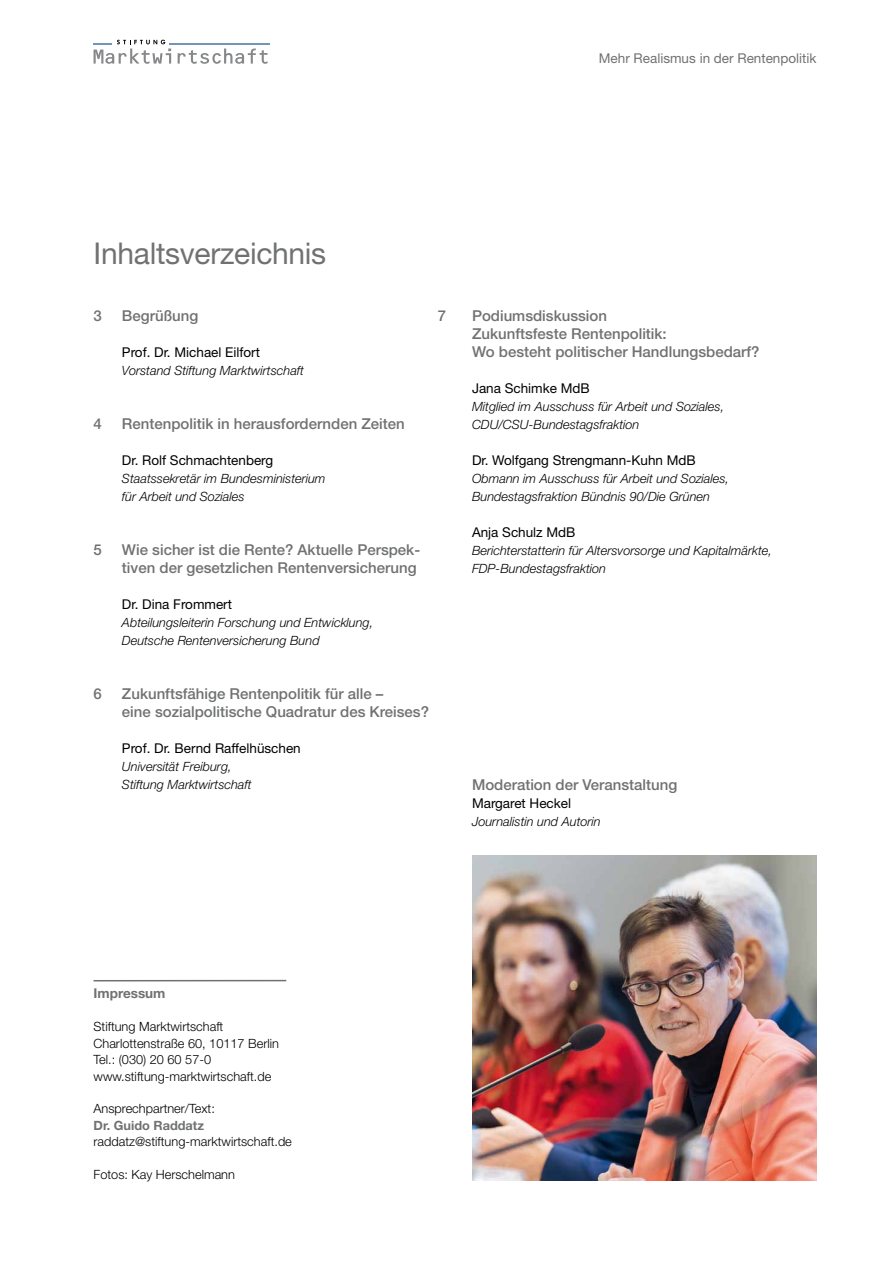
<style>
.page{position:relative;width:893px;height:1263px;background:#fff}
.page>*{position:absolute;margin:0;border:0;box-sizing:border-box;transform-origin:0 0}
.t1{font:30px "Helvetica Neue LT Pro";letter-spacing:-.01em;color:#707172}
.t2{font:500 15px/18px "Helvetica Neue LT Pro";color:#707172}
.t3{font:13.5px "Helvetica Neue LT Pro";color:#000}
.t4{font:13.5px "Helvetica Neue LT Pro";color:#707172}
.t5{font:700 13.5px "Helvetica Neue LT Pro";color:#707172}
.t6{font:italic 300 12.75px/18px "Helvetica Neue LT Pro";color:#000}
.t7{font:300 12.75px/16.5px "Helvetica Neue LT Pro";color:#000}
.t8{font:700 12.75px "Helvetica Neue LT Pro";color:#707172}
</style>
<div class="page">
<svg style="left:178px;top:49px;width:90px;height:15px"></svg>
<svg style="left:94px;top:40px;width:77px;height:24px"></svg>
<hr style="left:169px;top:43px;width:101px;height:1px;background:#7496b6">
<hr style="left:94px;top:980px;width:192px;height:1px;background:#707172">
<img style="left:472px;top:855px;width:344px;height:325px">
<p class="t4" style="left:599px;top:50px;width:219px">Mehr Realismus in der Rentenpolitik</p>
<h1 class="t1" style="left:94px;top:235px;width:234px">Inhaltsverzeichnis</h1>
<p class="t2" style="left:94px;top:307px;width:10px">3</p>
<p class="t2" style="left:122px;top:307px;width:78px">Begrüßung</p>
<p class="t3" style="left:122px;top:344px;width:140px">Prof. Dr. Michael Eilfort</p>
<p class="t6" style="left:122px;top:361px;width:184px">Vorstand Stiftung Marktwirtschaft</p>
<p class="t2" style="left:438px;top:307px;width:10px">7</p>
<p class="t2" style="left:94px;top:415px;width:10px">4</p>
<p class="t2" style="left:122px;top:415px;width:284px">Rentenpolitik in herausfordernden Zeiten</p>
<p class="t3" style="left:122px;top:452px;width:153px">Dr. Rolf Schmachtenberg</p>
<p class="t6" style="left:122px;top:469px;width:205px">Staatssekretär im Bundesministerium für Arbeit und Soziales</p>
<p class="t2" style="left:94px;top:541px;width:10px">5</p>
<p class="t2" style="left:122px;top:541px;width:300px">Wie sicher ist die Rente? Aktuelle Perspek&shy;tiven der gesetzlichen Rentenversicherung</p>
<p class="t3" style="left:122px;top:596px;width:112px">Dr. Dina Frommert</p>
<p class="t6" style="left:122px;top:613px;width:253px">Abteilungsleiterin Forschung und Entwicklung,<br>Deutsche Rentenversicherung Bund</p>
<p class="t2" style="left:94px;top:685px;width:10px">6</p>
<p class="t2" style="left:122px;top:685px;width:309px">Zukunftsfähige Rentenpolitik für alle –<br>eine sozialpolitische Quadratur des Kreises?</p>
<p class="t3" style="left:122px;top:740px;width:180px">Prof. Dr. Bernd Raffelhüschen</p>
<p class="t6" style="left:122px;top:757px;width:131px">Universität Freiburg,<br>Stiftung Marktwirtschaft</p>
<p class="t2" style="left:472px;top:307px;width:289px">Podiumsdiskussion<br>Zukunftsfeste Rentenpolitik:<br>Wo besteht politischer Handlungsbedarf?</p>
<p class="t3" style="left:472px;top:380px;width:119px">Jana Schimke MdB</p>
<p class="t6" style="left:472px;top:397px;width:254px">Mitglied im Ausschuss für Arbeit und Soziales,<br>CDU/CSU-Bundestagsfraktion</p>
<p class="t3" style="left:472px;top:452px;width:225px">Dr. Wolfgang Strengmann-Kuhn MdB</p>
<p class="t6" style="left:472px;top:469px;width:259px">Obmann im Ausschuss für Arbeit und Soziales,<br>Bundestagsfraktion Bündnis 90/Die Grünen</p>
<p class="t3" style="left:472px;top:524px;width:105px">Anja Schulz MdB</p>
<p class="t6" style="left:472px;top:541px;width:301px">Berichterstatterin für Altersvorsorge und Kapitalmärkte,<br>FDP-Bundestagsfraktion</p>
<p class="t2" style="left:472px;top:775px;width:207px">Moderation der Veranstaltung</p>
<p class="t3" style="left:472px;top:794px;width:101px">Margaret Heckel</p>
<p class="t6" style="left:472px;top:812px;width:130px">Journalistin und Autorin</p>
<p class="t5" style="left:94px;top:985px;width:73px">Impressum</p>
<p class="t7" style="left:94px;top:1018px;width:187px">Stiftung Marktwirtschaft<br>Charlottenstraße 60, 10117 Berlin<br>Tel.: (030) 20 60 57-0 www.stiftung-marktwirtschaft.de</p>
<p class="t7" style="left:94px;top:1100px;width:123px">Ansprechpartner/Text:</p>
<p class="t8" style="left:94px;top:1117px;width:112px">Dr. Guido Raddatz</p>
<p class="t7" style="left:94px;top:1133px;width:200px">raddatz@stiftung-marktwirtschaft.de</p>
<p class="t7" style="left:94px;top:1166px;width:143px">Fotos: Kay Herschelmann</p>
</div>
